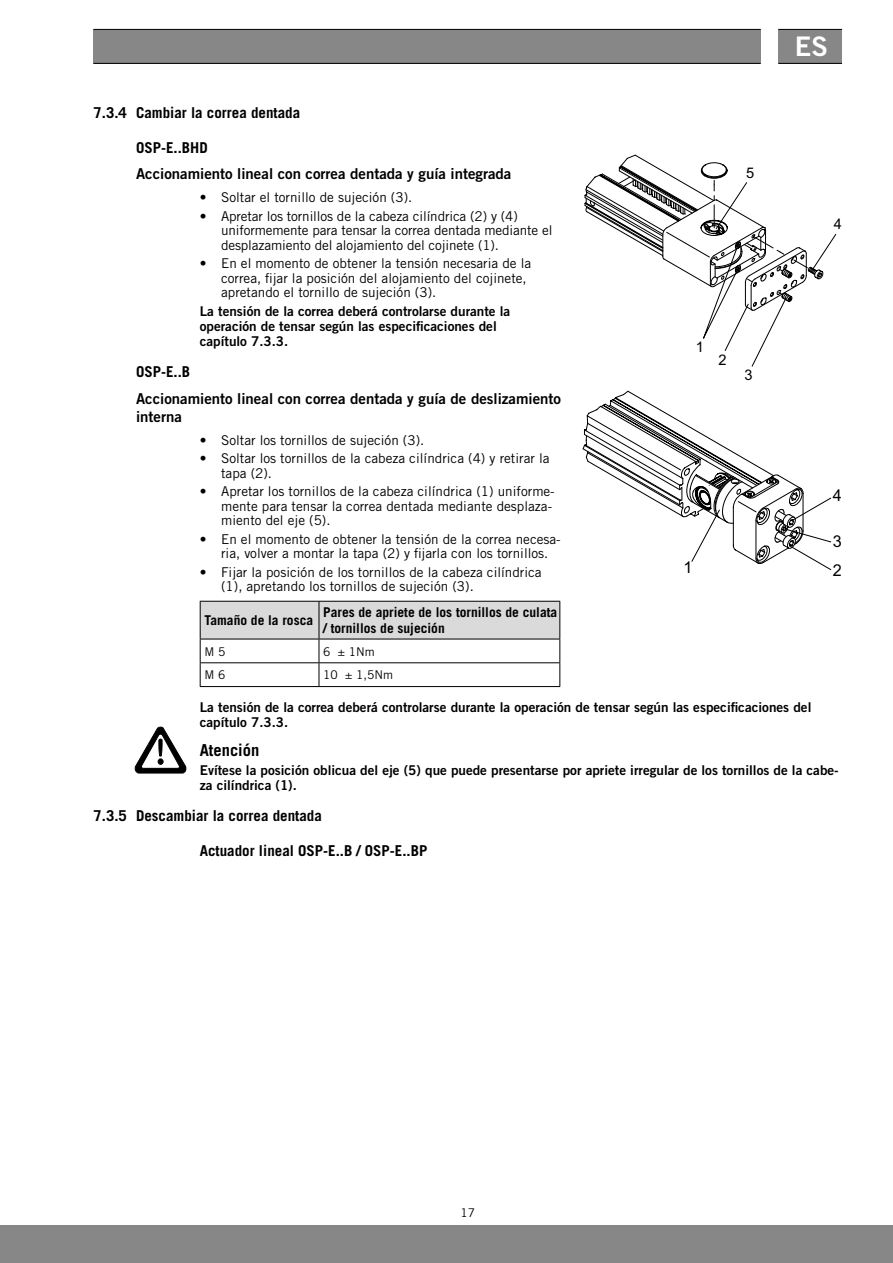
<style>
.page{position:relative;width:893px;height:1263px;background:#fff}
.page>*{position:absolute;margin:0;border:0;box-sizing:border-box;transform-origin:0 0}
.t1{font:27px "Trade Gothic Bold Two";color:#fff}
.t2{font:700 16.5px "Trade Gothic";color:#000}
.t3{font:16.35px "Arial";color:#000}
.t4{font:15px/18px "Trade Gothic Bold Two";color:#000}
.t5{font:700 15px "Trade Gothic";color:#000}
.t6{font:14.7px "Arial";color:#000}
.t7{font:13.5px/14.4px "Trade Gothic";color:#000}
.t8{font:13.5px/15px "Trade Gothic Bold Two";color:#000}
.t9{font:700 13.5px/16.2px "Trade Gothic";color:#000}
.t10{font:12px "Trade Gothic";color:#000}
</style>
<div class="page">
<div style="left:779px;top:30px;width:63px;height:34px;background:#878787"></div>
<div style="left:94px;top:30px;width:667px;height:34px;background:#878787"></div>
<hr style="left:94px;top:29px;width:667px;height:1px;background:#000">
<hr style="left:94px;top:63px;width:667px;height:1px;background:#000">
<hr style="left:778px;top:29px;width:64px;height:1px;background:#000">
<hr style="left:778px;top:63px;width:64px;height:1px;background:#000">
<div style="left:0;top:1225px;width:893px;height:38px;background:#878787"></div>
<hr style="left:200px;top:686px;width:119px;height:1px;background:#000">
<hr style="left:319px;top:686px;width:241px;height:1px;background:#000">
<svg style="left:200px;top:601px;width:360px;height:85px"></svg>
<svg style="left:585px;top:155px;width:251px;height:212px"></svg>
<svg style="left:583px;top:391px;width:248px;height:179px"></svg>
<svg style="left:134px;top:726px;width:53px;height:47px"></svg>
<div style="left:158px;top:758px;width:6px;height:7px;border:1px solid #000;border-radius:50%"></div>
<h1 class="t1" style="left:795px;top:30px;width:34px">ES</h1>
<p class="t5" style="left:94px;top:103px;width:208px">7.3.4 Cambiar la correa dentada</p>
<p class="t5" style="left:136px;top:138px;width:73px">OSP-E..BHD</p>
<p class="t4" style="left:136px;top:165px;width:377px">Accionamiento lineal con correa dentada y guía integrada</p>
<p class="t7" style="left:200px;top:190px;width:214px">• Soltar el tornillo de sujeción (3).</p>
<p class="t7" style="left:221px;top:209px;width:333px;text-indent:-21px">• Apretar los tornillos de la cabeza cilíndrica (2) y (4) uniformemente para tensar la correa dentada mediante el desplazamiento del alojamiento del cojinete (1).</p>
<p class="t7" style="left:221px;top:256px;width:312px;text-indent:-21px">• En el momento de obtener la tensión necesaria de la correa, fijar la posición del alojamiento del cojinete, apretando el tornillo de sujeción (3).</p>
<p class="t8" style="left:200px;top:304px;width:312px">La tensión de la correa deberá controlarse durante la operación de tensar según las especificaciones del capítulo 7.3.3.</p>
<p class="t5" style="left:136px;top:363px;width:56px">OSP-E..B</p>
<p class="t4" style="left:136px;top:389px;width:426px">Accionamiento lineal con correa dentada y guía de deslizamiento interna</p>
<p class="t7" style="left:200px;top:432px;width:226px">• Soltar los tornillos de sujeción (3).</p>
<p class="t7" style="left:221px;top:451px;width:330px;text-indent:-21px">• Soltar los tornillos de la cabeza cilíndrica (4) y retirar la tapa (2).</p>
<p class="t7" style="left:221px;top:484px;width:335px;text-indent:-21px">• Apretar los tornillos de la cabeza cilíndrica (1) uniforme&shy;mente para tensar la correa dentada mediante desplaza&shy;miento del eje (5).</p>
<p class="t7" style="left:221px;top:532px;width:341px;text-indent:-21px">• En el momento de obtener la tensión de la correa necesa&shy;ria, volver a montar la tapa (2) y fijarla con los tornillos.</p>
<p class="t7" style="left:221px;top:565px;width:322px;text-indent:-21px">• Fijar la posición de los tornillos de la cabeza cilíndrica (1), apretando los tornillos de sujeción (3).</p>
<p class="t9" style="left:204px;top:612px;width:110px">Tamaño de la rosca</p>
<p class="t9" style="left:323px;top:604px;width:236px">Pares de apriete de los tornillos de culata / tornillos de sujeción</p>
<p class="t10" style="left:204px;top:644px;width:22px">M 5</p>
<p class="t10" style="left:323px;top:644px;width:53px">6 ± 1Nm</p>
<p class="t10" style="left:204px;top:668px;width:22px">M 6</p>
<p class="t10" style="left:323px;top:668px;width:71px">10 ± 1,5Nm</p>
<p class="t8" style="left:200px;top:700px;width:613px">La tensión de la correa deberá controlarse durante la operación de tensar según las especificaciones del capítulo 7.3.3.</p>
<p class="t2" style="left:200px;top:740px;width:61px">Atención</p>
<p class="t8" style="left:200px;top:762px;width:640px">Evítese la posición oblicua del eje (5) que puede presentarse por apriete irregular de los tornillos de la cabe&shy;za cilíndrica (1).</p>
<p class="t5" style="left:94px;top:806px;width:230px">7.3.5 Descambiar la correa dentada</p>
<p class="t5" style="left:200px;top:841px;width:229px">Actuador lineal OSP-E..B / OSP-E..BP</p>
<p class="t6" style="left:746px;top:164px;width:10px">5</p>
<p class="t6" style="left:834px;top:214px;width:10px">4</p>
<p class="t6" style="left:696px;top:337px;width:10px">1</p>
<p class="t6" style="left:718px;top:350px;width:10px">2</p>
<p class="t6" style="left:744px;top:365px;width:10px">3</p>
<p class="t3" style="left:833px;top:484px;width:11px">4</p>
<p class="t3" style="left:833px;top:531px;width:11px">3</p>
<p class="t3" style="left:683px;top:556px;width:11px">1</p>
<p class="t3" style="left:833px;top:560px;width:11px">2</p>
<p class="t10" style="left:460px;top:1205px;width:16px">17</p>
</div>
